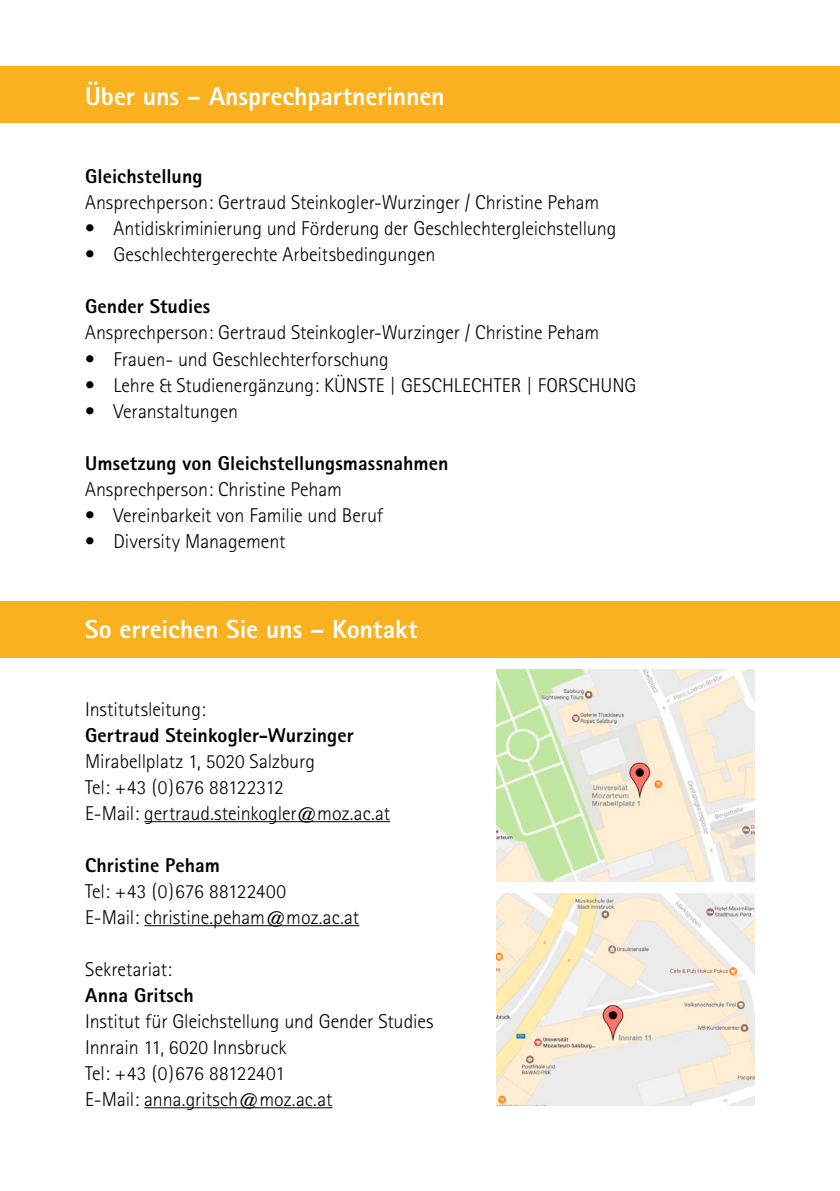
<style>
.page{position:relative;width:840px;height:1191px;background:#fff}
.page>*{position:absolute;margin:0;border:0;box-sizing:border-box;transform-origin:0 0}
.t1{font:800 26px "Rotis Sans Serif";letter-spacing:-.005em;color:#fff}
.t2{font:300 20px "Rotis Sans Serif";color:#000}
.t3{font:800 20px "Rotis Sans Serif";letter-spacing:.005em;color:#000}
</style>
<div class="page">
<div style="left:0;top:67px;width:839px;height:56px;background:#f9b120"></div>
<div style="left:0;top:601px;width:839px;height:57px;background:#f9b120"></div>
<hr style="left:144px;top:821px;width:246px;height:1px;background:#000">
<hr style="left:144px;top:925px;width:215px;height:1px;background:#000">
<hr style="left:144px;top:1107px;width:188px;height:1px;background:#000">
<img style="left:496px;top:893px;width:258px;height:213px">
<img style="left:496px;top:670px;width:258px;height:212px">
<p class="t1" style="left:85px;top:80px;width:361px">Über uns – Ansprechpartnerinnen</p>
<p class="t3" style="left:85px;top:164px;width:119px">Gleichstellung</p>
<p class="t2" style="left:85px;top:191px;width:515px">Ansprechperson: Gertraud Steinkogler-Wurzinger / Christine Peham</p>
<p class="t2" style="left:85px;top:217px;width:532px">• Antidiskriminierung und Förderung der Geschlechtergleichstellung</p>
<p class="t2" style="left:85px;top:243px;width:351px">• Geschlechtergerechte Arbeitsbedingungen</p>
<p class="t3" style="left:85px;top:294px;width:126px">Gender Studies</p>
<p class="t2" style="left:85px;top:321px;width:515px">Ansprechperson: Gertraud Steinkogler-Wurzinger / Christine Peham</p>
<p class="t2" style="left:85px;top:347px;width:305px">• Frauen- und Geschlechterforschung</p>
<p class="t2" style="left:85px;top:373px;width:552px">• Lehre &amp; Studienergänzung: KÜNSTE | GESCHLECHTER | FORSCHUNG</p>
<p class="t2" style="left:85px;top:399px;width:154px">• Veranstaltungen</p>
<p class="t3" style="left:85px;top:450px;width:365px">Umsetzung von Gleichstellungsmassnahmen</p>
<p class="t2" style="left:85px;top:477px;width:258px">Ansprechperson: Christine Peham</p>
<p class="t2" style="left:85px;top:503px;width:299px">• Vereinbarkeit von Familie und Beruf</p>
<p class="t2" style="left:85px;top:529px;width:202px">• Diversity Management</p>
<p class="t1" style="left:85px;top:612px;width:334px">So erreichen Sie uns – Kontakt</p>
<p class="t2" style="left:85px;top:697px;width:122px">Institutsleitung:</p>
<p class="t3" style="left:85px;top:722px;width:270px">Gertraud Steinkogler-Wurzinger</p>
<p class="t2" style="left:85px;top:749px;width:231px">Mirabellplatz 1, 5020 Salzburg</p>
<p class="t2" style="left:85px;top:775px;width:200px">Tel: +43 (0)676 88122312</p>
<p class="t2" style="left:85px;top:801px;width:306px">E-Mail: gertraud.steinkogler@moz.ac.at</p>
<p class="t3" style="left:85px;top:852px;width:136px">Christine Peham</p>
<p class="t2" style="left:85px;top:879px;width:202px">Tel: +43 (0)676 88122400</p>
<p class="t2" style="left:85px;top:905px;width:275px">E-Mail: christine.peham@moz.ac.at</p>
<p class="t2" style="left:85px;top:957px;width:88px">Sekretariat:</p>
<p class="t3" style="left:85px;top:982px;width:110px">Anna Gritsch</p>
<p class="t2" style="left:85px;top:1009px;width:350px">Institut für Gleichstellung und Gender Studies</p>
<p class="t2" style="left:85px;top:1035px;width:203px">Innrain 11, 6020 Innsbruck</p>
<p class="t2" style="left:85px;top:1061px;width:201px">Tel: +43 (0)676 88122401</p>
<p class="t2" style="left:85px;top:1087px;width:248px">E-Mail: anna.gritsch@moz.ac.at</p>
</div>
